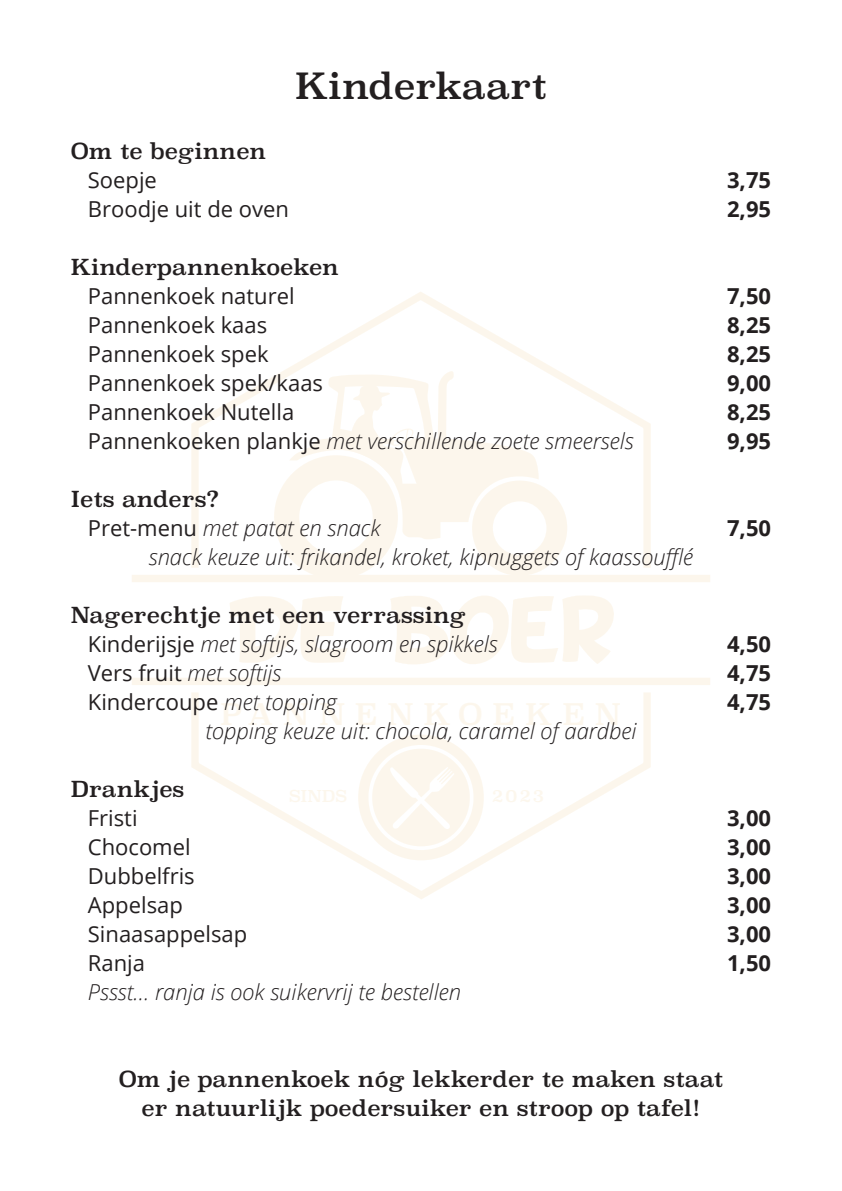
<style>
.page{position:relative;width:842px;height:1191px;background:#fff}
.page>*{position:absolute;margin:0;border:0;box-sizing:border-box;transform-origin:0 0}
.t1{font:36px "Superclarendon Rg";color:#231f20}
.t2{font:italic 300 22px "Open Sans";color:#231f20}
.t3{font:22px "Open Sans";color:#231f20}
.t4{font:22px/29px "Superclarendon Rg";color:#231f20;text-align:center}
.t5{font:700 22px "Open Sans";color:#231f20}
.s1{font-weight:400;font-style:normal}
.s2{font-weight:300;font-style:italic}
</style>
<div class="page">
<svg style="left:191px;top:692px;width:460px;height:207px"></svg>
<svg style="left:132px;top:292px;width:578px;height:393px"></svg>
<svg style="left:358px;top:734px;width:126px;height:126px"></svg>
<div style="left:132px;top:575px;width:578px;height:7px;background:#fcf6ec"></div>
<h1 class="t1" style="left:295px;top:64px;width:253px">Kinderkaart</h1>
<p class="t4" style="left:71px;top:136px;width:197px">Om te beginnen</p>
<p class="t3" style="left:88px;top:165px;width:71px">Soepje</p>
<p class="t5" style="left:727px;top:164px;width:46px">3,75</p>
<p class="t3" style="left:88px;top:194px;width:203px">Broodje uit de oven</p>
<p class="t5" style="left:727px;top:193px;width:46px">2,95</p>
<p class="t4" style="left:71px;top:252px;width:270px">Kinderpannenkoeken</p>
<p class="t3" style="left:88px;top:281px;width:208px">Pannenkoek naturel</p>
<p class="t5" style="left:727px;top:280px;width:46px">7,50</p>
<p class="t3" style="left:88px;top:310px;width:181px">Pannenkoek kaas</p>
<p class="t5" style="left:727px;top:309px;width:46px">8,25</p>
<p class="t3" style="left:88px;top:339px;width:182px">Pannenkoek spek</p>
<p class="t5" style="left:727px;top:338px;width:46px">8,25</p>
<p class="t3" style="left:88px;top:368px;width:237px">Pannenkoek spek/kaas</p>
<p class="t5" style="left:727px;top:367px;width:46px">9,00</p>
<p class="t3" style="left:88px;top:397px;width:208px">Pannenkoek Nutella</p>
<p class="t5" style="left:727px;top:396px;width:46px">8,25</p>
<p class="t2" style="left:88px;top:425px;width:547px"><span class="s1">Pannenkoeken plankje</span> met verschillende zoete smeersels</p>
<p class="t5" style="left:727px;top:425px;width:46px">9,95</p>
<p class="t4" style="left:71px;top:484px;width:150px">Iets anders?</p>
<p class="t2" style="left:88px;top:512px;width:294px"><span class="s1">Pret-menu</span> met patat en snack</p>
<p class="t5" style="left:727px;top:512px;width:46px">7,50</p>
<p class="t2" style="left:149px;top:541px;width:546px">snack keuze uit: frikandel, kroket, kipnuggets of kaassoufflé</p>
<p class="t4" style="left:71px;top:600px;width:397px">Nagerechtje met een verrassing</p>
<p class="t2" style="left:88px;top:628px;width:411px"><span class="s1">Kinderijsje</span> met softijs, slagroom en spikkels</p>
<p class="t5" style="left:727px;top:628px;width:46px">4,50</p>
<p class="t2" style="left:88px;top:657px;width:195px"><span class="s1">Vers fruit</span> met softijs</p>
<p class="t5" style="left:727px;top:657px;width:46px">4,75</p>
<p class="t3" style="left:88px;top:686px;width:251px">Kindercoupe <span class="s2">met topping</span></p>
<p class="t5" style="left:727px;top:686px;width:46px">4,75</p>
<p class="t2" style="left:205px;top:715px;width:433px">topping keuze uit: chocola, caramel of aardbei</p>
<p class="t4" style="left:71px;top:774px;width:115px">Drankjes</p>
<p class="t3" style="left:88px;top:802px;width:51px">Fristi</p>
<p class="t5" style="left:727px;top:802px;width:46px">3,00</p>
<p class="t3" style="left:88px;top:831px;width:104px">Chocomel</p>
<p class="t5" style="left:727px;top:831px;width:46px">3,00</p>
<p class="t3" style="left:88px;top:860px;width:108px">Dubbelfris</p>
<p class="t5" style="left:727px;top:860px;width:46px">3,00</p>
<p class="t3" style="left:88px;top:889px;width:97px">Appelsap</p>
<p class="t5" style="left:727px;top:889px;width:46px">3,00</p>
<p class="t3" style="left:88px;top:918px;width:161px">Sinaasappelsap</p>
<p class="t5" style="left:727px;top:918px;width:46px">3,00</p>
<p class="t3" style="left:88px;top:947px;width:59px">Ranja</p>
<p class="t5" style="left:727px;top:947px;width:46px">1,50</p>
<p class="t2" style="left:88px;top:976px;width:375px">Pssst… ranja is ook suikervrij te bestellen</p>
<p class="t4" style="left:119px;top:1064px;width:606px">Om je pannenkoek nóg lekkerder te maken staat er natuurlijk poedersuiker en stroop op tafel!</p>
</div>
